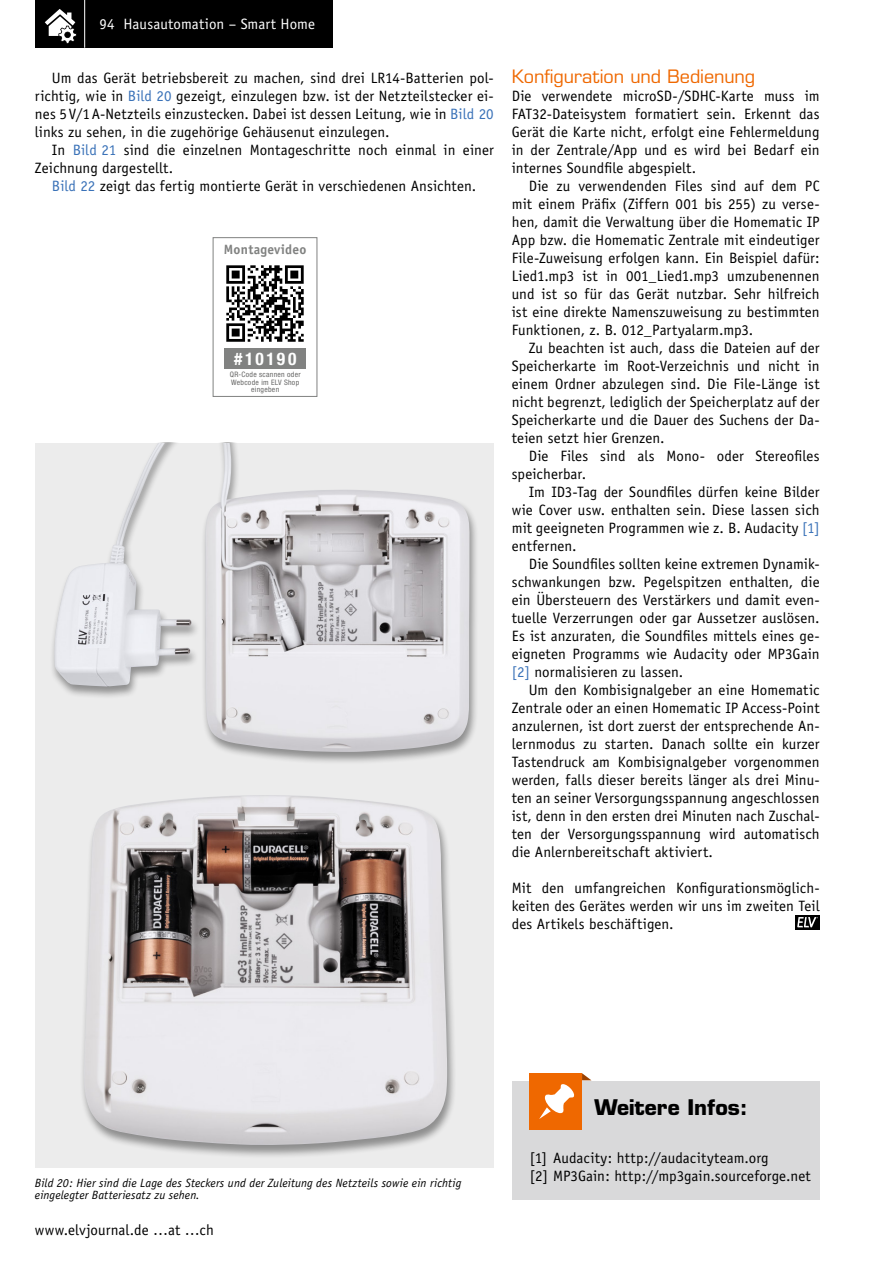
<style>
.page{position:relative;width:894px;height:1264px;background:#fff}
.page>*{position:absolute;margin:0;border:0;box-sizing:border-box;transform-origin:0 0}
.t1{font:700 21px "Eurostile";color:#000}
.Subhead_5{font:18px "Eurostile";color:#ef6800}
.Artikelheadline_schw{font:700 condensed 17.4px "Helvetica Neue LT";letter-spacing:.13em;color:#fff}
.Fließtext_Neue_Zeile{font:15px/18px "Officina Sans";letter-spacing:.005em;color:#000;text-align:justify}
.Fließtext_Neuer_Absa{font:15px/18px "Officina Sans";letter-spacing:.01em;color:#000;text-align:justify}
.Text_Weitere_Infos{font:15px "Officina Sans";letter-spacing:.005em;color:#000}
.t2{font:15px "Officina Sans";color:#fff}
.Projektname{font:700 13.5px "Officina Sans";letter-spacing:.02em;color:#818281}
.Bildunterschrift{font:italic 12px/12.8px "Officina Sans";letter-spacing:.01em;color:#000}
.PM_leitet_ein{font:condensed 7.5px/7.5px "Helvetica Neue LT";letter-spacing:.04em;color:#686867;text-align:center}
.s1{color:#3a72b8}
</style>
<div class="page">
<div style="left:35px;top:1px;width:298px;height:47px;background:#000"></div>
<hr style="left:84px;top:1px;width:1px;height:47px;background:#fff">
<svg style="left:45px;top:9px;width:32px;height:35px"></svg>
<div style="left:35px;top:443px;width:459px;height:724px;background:#ececec"></div>
<div style="left:50px;top:443px;width:428px;height:322px;background:#000;opacity:.4"></div>
<img style="left:54px;top:443px;width:415px;height:309px">
<div style="left:79px;top:794px;width:377px;height:364px;background:#000;opacity:.4"></div>
<img style="left:84px;top:795px;width:363px;height:350px">
<div style="left:512px;top:1080px;width:307px;height:119px;background:#d9d9da"></div>
<svg style="left:582px;top:1073px;width:9px;height:7px"></svg>
<div style="left:530px;top:1073px;width:52px;height:56px;background:#ef6800"></div>
<svg style="left:540px;top:1084px;width:35px;height:34px"></svg>
<div style="left:213px;top:237px;width:104px;height:160px;background:#fff;border:1px solid #818281"></div>
<div style="left:225px;top:348px;width:81px;height:21px;background:#818281"></div>
<svg style="left:795px;top:915px;width:24px;height:14px"></svg>
<svg style="left:797px;top:917px;width:21px;height:10px"></svg>
<img style="left:226px;top:265px;width:78px;height:77px">
<p class="t2" style="left:100px;top:15px;width:217px">94 Hausautomation – Smart Home</p>
<p class="Fließtext_Neue_Zeile" style="left:35px;top:69px;width:460px;text-indent:17px">Um das Gerät betriebsbereit zu machen, sind drei LR14-Batterien pol&shy;richtig, wie in <span class="s1">Bild 20</span> gezeigt, einzulegen bzw. ist der Netzteilstecker ei&shy;nes 5 V/1A-Netzteils einzustecken. Dabei ist dessen Leitung, wie in <span class="s1">Bild 20 </span>links zu sehen, in die zugehörige Gehäusenut einzulegen.</p>
<p class="Fließtext_Neue_Zeile" style="left:35px;top:141px;width:460px;text-indent:17px">In <span class="s1">Bild 21</span> sind die einzelnen Montageschritte noch einmal in einer<br>Zeichnung dargestellt.</p>
<p class="Fließtext_Neue_Zeile" style="left:52px;top:177px;width:426px"><span class="s1">Bild 22</span> zeigt das fertig montierte Gerät in verschiedenen Ansichten.</p>
<p class="Projektname" style="left:224px;top:241px;width:84px">Montagevideo</p>
<p class="Artikelheadline_schw" style="left:234px;top:348px;width:64px">#10190</p>
<p class="PM_leitet_ein" style="left:230px;top:371px;width:72px">QR-Code scannen oder<br>Webcode im ELV Shop eingeben</p>
<p class="Subhead_5" style="left:512px;top:65px;width:245px">Konfiguration und Bedienung</p>
<p class="Fließtext_Neuer_Absa" style="left:512px;top:87px;width:309px">Die verwendete microSD-/SDHC-Karte muss im FAT32-Dateisystem formatiert sein. Erkennt das Gerät die Karte nicht, erfolgt eine Fehlermeldung in der Zentrale/App und es wird bei Bedarf ein internes Soundfile abgespielt.</p>
<p class="Fließtext_Neue_Zeile" style="left:512px;top:177px;width:309px;text-indent:17px">Die zu verwendenden Files sind auf dem PC mit einem Präfix (Ziffern 001 bis 255) zu verse&shy;hen, damit die Verwaltung über die Homematic IP App bzw. die Homematic Zentrale mit eindeutiger File-Zuweisung erfolgen kann. Ein Beispiel dafür:<br>Lied1.mp3 ist in 001_Lied1.mp3 umzubenennen und ist so für das Gerät nutzbar. Sehr hilfreich ist eine direkte Namenszuweisung zu bestimmten Funktionen, z. B. 012_Partyalarm.mp3.</p>
<p class="Fließtext_Neue_Zeile" style="left:512px;top:339px;width:309px;text-indent:17px">Zu beachten ist auch, dass die Dateien auf der Speicherkarte im Root-Verzeichnis und nicht in einem Ordner abzulegen sind. Die File-Länge ist nicht begrenzt, lediglich der Speicherplatz auf der Speicherkarte und die Dauer des Suchens der Da&shy;teien setzt hier Grenzen.</p>
<p class="Fließtext_Neue_Zeile" style="left:512px;top:447px;width:309px;text-indent:17px">Die Files sind als Mono- oder Stereofiles speicherbar.</p>
<p class="Fließtext_Neue_Zeile" style="left:512px;top:483px;width:309px;text-indent:17px">Im ID3-Tag der Soundfiles dürfen keine Bilder wie Cover usw. enthalten sein. Diese lassen sich mit geeigneten Programmen wie z. B. Audacity <span class="s1">[1] </span>entfernen.</p>
<p class="Fließtext_Neue_Zeile" style="left:512px;top:555px;width:309px;text-indent:17px">Die Soundfiles sollten keine extremen Dynamik&shy;schwankungen bzw. Pegelspitzen enthalten, die ein Übersteuern des Verstärkers und damit even&shy;tuelle Verzerrungen oder gar Aussetzer auslösen.<br>Es ist anzuraten, die Soundfiles mittels eines ge&shy;eigneten Programms wie Audacity oder MP3Gain <span class="s1">[2]</span> normalisieren zu lassen.</p>
<p class="Fließtext_Neue_Zeile" style="left:512px;top:681px;width:309px;text-indent:17px">Um den Kombisignalgeber an eine Homematic Zentrale oder an einen Homematic IP Access-Point anzulernen, ist dort zuerst der entsprechende An&shy;lernmodus zu starten. Danach sollte ein kurzer Tastendruck am Kombisignalgeber vorgenommen werden, falls dieser bereits länger als drei Minu&shy;ten an seiner Versorgungsspannung angeschlossen ist, denn in den ersten drei Minuten nach Zuschal&shy;ten der Versorgungsspannung wird automatisch die Anlernbereitschaft aktiviert.</p>
<p class="Fließtext_Neue_Zeile" style="left:512px;top:879px;width:309px">Mit den umfangreichen Konfigurationsmöglich&shy;keiten des Gerätes werden wir uns im zweiten Teil des Artikels beschäftigen.</p>
<p class="Bildunterschrift" style="left:35px;top:1176px;width:428px">Bild 20: Hier sind die Lage des Steckers und der Zuleitung des Netzteils sowie ein richtig eingelegter Batteriesatz zu sehen.</p>
<p class="Fließtext_Neue_Zeile" style="left:35px;top:1221px;width:180px">www.elvjournal.de …at …ch</p>
<p class="t1" style="left:594px;top:1093px;width:155px">Weitere Infos:</p>
<p class="Text_Weitere_Infos" style="left:530px;top:1149px;width:240px">[1] Audacity: http://audacityteam.org</p>
<p class="Text_Weitere_Infos" style="left:530px;top:1167px;width:283px">[2] MP3Gain: http://mp3gain.sourceforge.net</p>
</div>
